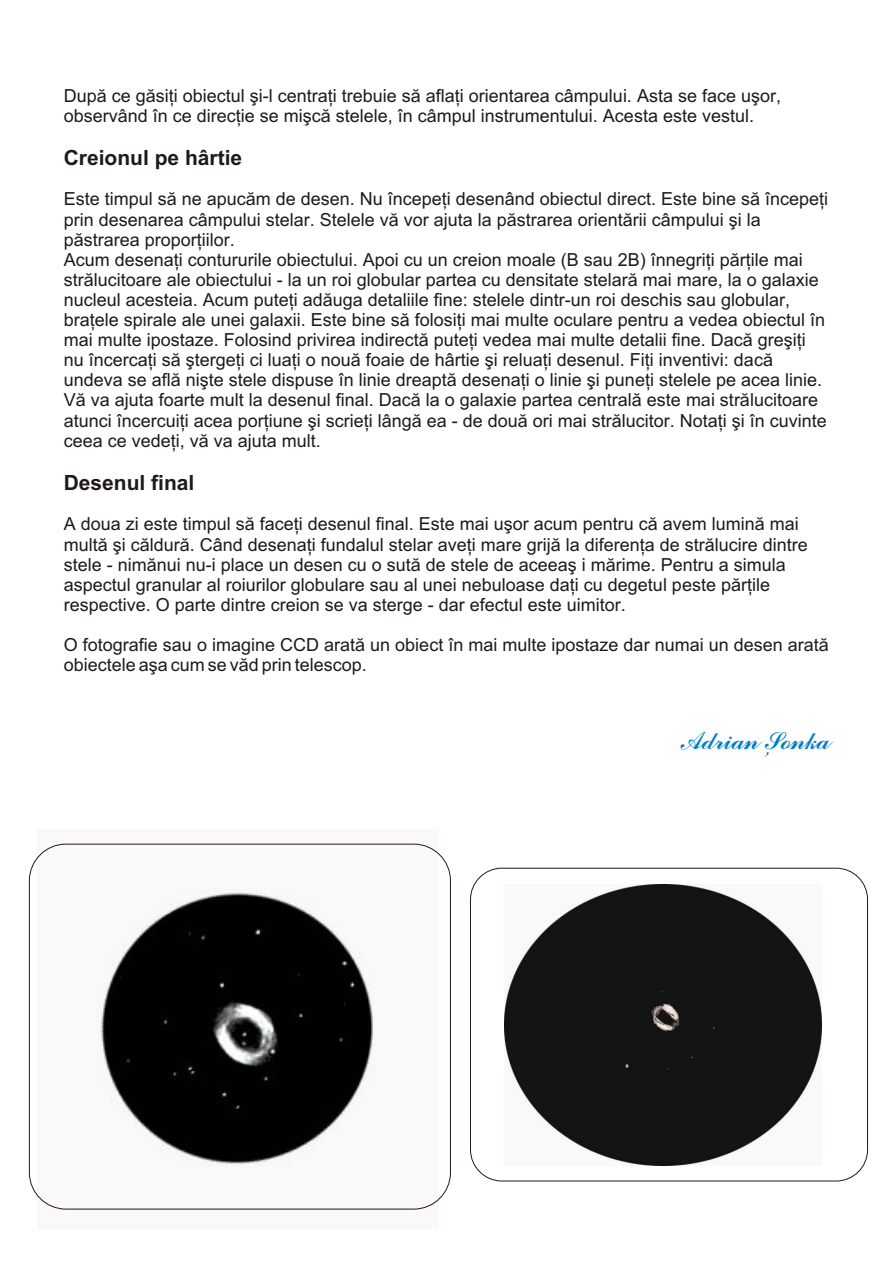
<style>
.page{position:relative;width:894px;height:1263px;background:#fff}
.page>*{position:absolute;margin:0;border:0;box-sizing:border-box;transform-origin:0 0}
.t1{font:27px "Commercial Script BT";color:#007dc2}
.t2{font:700 21px "Arial CE";color:#1f1a17}
.t3{font:18px/20.1px "Arial CE";color:#1f1a17}
.t4{font:18px "Commercial Script BT";color:#007dc2}
</style>
<div class="page">
<img style="left:504px;top:884px;width:318px;height:281px">
<img style="left:38px;top:843px;width:400px;height:367px">
<p class="t3" style="left:64px;top:87px;width:719px">Dupã ce gãsiþi obiectul ºi-l centraþi trebuie sã aflaþi orientarea câmpului. Asta se face uºor, observând în ce direcþie se miºcã stelele, în câmpul instrumentului. Acesta este vestul.</p>
<p class="t2" style="left:64px;top:149px;width:180px">Creionul pe hârtie</p>
<p class="t3" style="left:64px;top:191px;width:766px">Este timpul sã ne apucãm de desen. Nu începeþi desenând obiectul direct. Este bine sã începeþi prin desenarea câmpului stelar. Stelele vã vor ajuta la pãstrarea orientãrii câmpului ºi la pãstrarea proporþiilor.<br>Acum desenaþi contururile obiectului. Apoi cu un creion moale (B sau 2B) înnegriþi pãrþile mai strãlucitoare ale obiectului - la un roi globular partea cu densitate stelarã mai mare, la o galaxie nucleul acesteia. Acum puteþi adãuga detaliile fine: stelele dintr-un roi deschis sau globular, braþele spirale ale unei galaxii. Este bine sã folosiþi mai multe oculare pentru a vedea obiectul în mai multe ipostaze. Folosind privirea indirectã puteþi vedea mai multe detalii fine. Dacã greºiþi nu încercaþi sã ºtergeþi ci luaþi o nouã foaie de hârtie ºi reluaþi desenul. Fiþi inventivi: dacã undeva se aflã niºte stele dispuse în linie dreaptã desenaþi o linie ºi puneþi stelele pe acea linie.<br>Vã va ajuta foarte mult la desenul final. Dacã la o galaxie partea centralã este mai strãlucitoare atunci încercuiþi acea porþiune ºi scrieþi lângã ea - de douã ori mai strãlucitor. Notaþi ºi în cuvinte ceea ce vedeþi, vã va ajuta mult.</p>
<p class="t2" style="left:64px;top:474px;width:132px">Desenul final</p>
<p class="t3" style="left:64px;top:516px;width:746px">A doua zi este timpul sã faceþi desenul final. Este mai uºor acum pentru cã avem luminã mai multã ºi cãldurã. Când desenaþi fundalul stelar aveþi mare grijã la diferenþa de strãlucire dintre stele - nimãnui nu-i place un desen cu o sutã de stele de aceeaº i mãrime. Pentru a simula aspectul granular al roiurilor globulare sau al unei nebuloase daþi cu degetul peste pãrþile respective. O parte dintre creion se va sterge - dar efectul este uimitor.</p>
<p class="t3" style="left:64px;top:636px;width:767px">O fotografie sau o imagine CCD aratã un obiect în mai multe ipostaze dar numai un desen aratã obiectele aºa cum se vãd prin telescop.</p>
<h1 class="t1" style="left:682px;top:729px;width:149px">Adrian Sonka</h1>
<p class="t4" style="left:766px;top:740px;width:5px">,</p>
</div>
